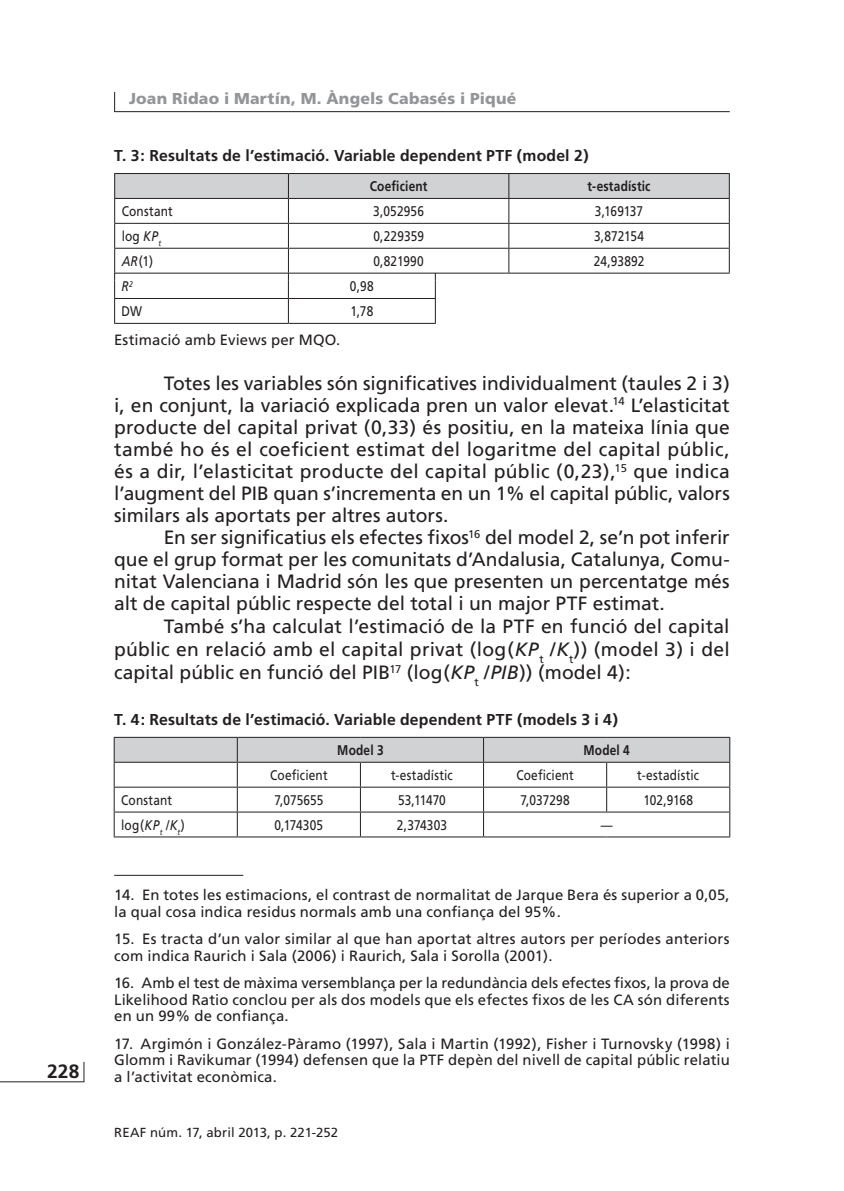
<style>
.page{position:relative;width:844px;height:1191px;background:#fff}
.page>*{position:absolute;margin:0;border:0;box-sizing:border-box;transform-origin:0 0}
.t1{font:19.25px/22.1px "Frutiger";color:#231f20;text-align:justify}
.t2{font:700 19.25px "Frutiger";color:#231f20}
.t3{font:700 15.75px "Frutiger";letter-spacing:.01em;color:#231f20}
.t4{font:900 15.75px "Frutiger";letter-spacing:.015em;color:#939598}
.t5{font:14.88px/16.6px "Frutiger";letter-spacing:.01em;color:#231f20}
.t6{font:14px "Frutiger";letter-spacing:.01em;color:#231f20;scale:.85 1}
.t7{font:700 14px "Frutiger";letter-spacing:.015em;color:#231f20;scale:.85 1}
.t8{font:italic 14px "Frutiger";color:#231f20;scale:.85 1}
.t9{font:13.12px "Frutiger";letter-spacing:.01em;color:#231f20}
.s1{font-style:italic}
</style>
<div class="page">
<hr style="left:114px;top:111px;width:615px;height:1px;background:#231f20">
<svg style="left:114px;top:92px;width:1px;height:20px"></svg>
<hr style="left:0;top:1081px;width:84px;height:1px;background:#231f20">
<svg style="left:83px;top:1062px;width:1px;height:19px"></svg>
<hr style="left:114px;top:323px;width:174px;height:1px;background:#231f20">
<hr style="left:288px;top:323px;width:147px;height:1px;background:#231f20">
<svg style="left:114px;top:737px;width:616px;height:99px"></svg>
<hr style="left:114px;top:836px;width:123px;height:1px;background:#231f20">
<hr style="left:237px;top:836px;width:123px;height:1px;background:#231f20">
<hr style="left:360px;top:836px;width:123px;height:1px;background:#231f20">
<hr style="left:483px;top:836px;width:123px;height:1px;background:#231f20">
<hr style="left:606px;top:836px;width:124px;height:1px;background:#231f20">
<hr style="left:114px;top:875px;width:129px;height:1px;background:#231f20">
<svg style="left:114px;top:173px;width:615px;height:150px"></svg>
<p class="t2" style="left:47px;top:1059px;width:34px">228</p>
<p class="t4" style="left:129px;top:89px;width:389px">Joan Ridao i Martín, M. Àngels Cabasés i Piqué</p>
<p class="t3" style="left:114px;top:146px;width:476px">T. 3: Resultats de l’estimació. Variable dependent PTF (model 2)</p>
<p class="t7" style="left:370px;top:178px;width:69px">Coeficient</p>
<p class="t7" style="left:587px;top:178px;width:76px">t-estadístic</p>
<p class="t6" style="left:122px;top:203px;width:62px">Constant</p>
<p class="t6" style="left:373px;top:203px;width:61px">3,052956</p>
<p class="t6" style="left:595px;top:203px;width:58px">3,169137</p>
<p class="t6" style="left:122px;top:228px;width:48px">log <span class="s1">KP</span><sub>t</sub></p>
<p class="t6" style="left:373px;top:228px;width:61px">0,229359</p>
<p class="t6" style="left:594px;top:228px;width:60px">3,872154</p>
<p class="t6" style="left:122px;top:253px;width:38px"><span class="s1">AR</span>(1)</p>
<p class="t6" style="left:373px;top:253px;width:61px">0,821990</p>
<p class="t6" style="left:593px;top:253px;width:61px">24,93892</p>
<p class="t8" style="left:122px;top:278px;width:15px">R<sup>2</sup></p>
<p class="t6" style="left:350px;top:278px;width:29px">0,98</p>
<p class="t6" style="left:122px;top:303px;width:26px">DW</p>
<p class="t6" style="left:350px;top:303px;width:28px">1,78</p>
<p class="t5" style="left:114px;top:331px;width:228px">Estimació amb Eviews per MQO.</p>
<p class="t1" style="left:114px;top:372px;width:617px;text-indent:50px">Totes les variables són significatives individualment (taules 2 i 3) i, en conjunt, la variació explicada pren un valor elevat.<sup>14</sup> L’elasticitat producte del capital privat (0,33) és positiu, en la mateixa línia que també ho és el coeficient estimat del logaritme del capital públic, és a dir, l’elasticitat producte del capital públic (0,23),<sup>15</sup> que indica l’augment del PIB quan s’incrementa en un 1% el capital públic, valors similars als aportats per altres autors.</p>
<p class="t1" style="left:114px;top:526px;width:617px;text-indent:50px">En ser significatius els efectes fixos<sup>16</sup> del model 2, se’n pot inferir que el grup format per les comunitats d’Andalusia, Catalunya, Comu&shy;nitat Valenciana i Madrid són les que presenten un percentatge més alt de capital públic respecte del total i un major PTF estimat.</p>
<p class="t1" style="left:114px;top:615px;width:617px;line-height:22.9px;text-indent:50px">També s’ha calculat l’estimació de la PTF en funció del capital públic en relació amb el capital privat (log(<span class="s1">KP</span><sub>t</sub> /<span class="s1">K</span><sub>t</sub>)) (model 3) i del capital públic en funció del PIB<sup>17</sup> (log(<span class="s1">KP</span><sub>t</sub> /<span class="s1">PIB</span>)) (model 4):</p>
<p class="t3" style="left:114px;top:710px;width:505px">T. 4: Resultats de l’estimació. Variable dependent PTF (models 3 i 4)</p>
<p class="t7" style="left:337px;top:742px;width:56px">Model 3</p>
<p class="t7" style="left:583px;top:742px;width:56px">Model 4</p>
<p class="t6" style="left:270px;top:767px;width:69px">Coeficient</p>
<p class="t6" style="left:391px;top:767px;width:74px">t-estadístic</p>
<p class="t6" style="left:516px;top:767px;width:69px">Coeficient</p>
<p class="t6" style="left:637px;top:767px;width:74px">t-estadístic</p>
<p class="t6" style="left:121px;top:792px;width:62px">Constant</p>
<p class="t6" style="left:274px;top:792px;width:59px">7,075655</p>
<p class="t6" style="left:398px;top:792px;width:58px">53,11470</p>
<p class="t6" style="left:520px;top:792px;width:60px">7,037298</p>
<p class="t6" style="left:643px;top:792px;width:60px">102,9168</p>
<p class="t6" style="left:121px;top:817px;width:76px">log(<span class="s1">KP</span><sub>t</sub> <span class="s1">/K</span><sub>t</sub>)</p>
<p class="t6" style="left:274px;top:817px;width:59px">0,174305</p>
<p class="t6" style="left:396px;top:817px;width:61px">2,374303</p>
<p class="t6" style="left:600px;top:817px;width:15px">—</p>
<p class="t5" style="left:114px;top:886px;width:617px">14. En totes les estimacions, el contrast de normalitat de Jarque Bera és superior a 0,05, la qual cosa indica residus normals amb una confiança del 95%.</p>
<p class="t5" style="left:114px;top:930px;width:617px">15. Es tracta d’un valor similar al que han aportat altres autors per períodes anteriors com indica Raurich i Sala (2006) i Raurich, Sala i Sorolla (2001).</p>
<p class="t5" style="left:114px;top:974px;width:617px;text-align:justify">16. Amb el test de màxima versemblança per la redundància dels efectes fixos, la prova de Likelihood Ratio conclou per als dos models que els efectes fixos de les CA són diferents en un 99% de confiança.</p>
<p class="t5" style="left:114px;top:1035px;width:617px;text-align:justify">17. Argimón i González-Pàramo (1997), Sala i Martin (1992), Fisher i Turnovsky (1998) i Glomm i Ravikumar (1994) defensen que la PTF depèn del nivell de capital públic relatiu a l’activitat econòmica.</p>
<p class="t9" style="left:114px;top:1124px;width:225px">REAF núm. 17, abril 2013, p. 221-252</p>
</div>
